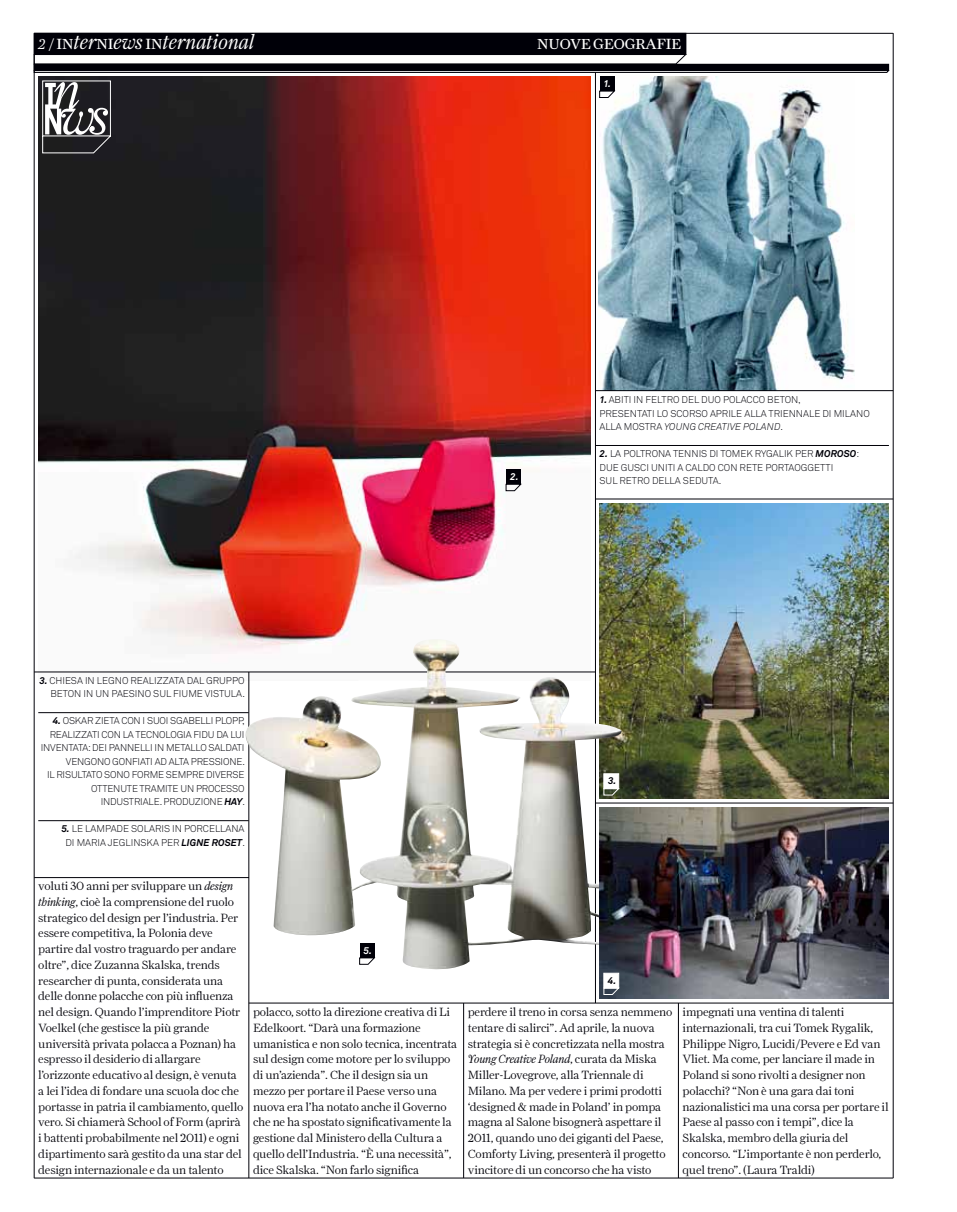
<style>
.page{position:relative;width:957px;height:1212px;background:#fff}
.page>*{position:absolute;margin:0;border:0;box-sizing:border-box;transform-origin:0 0}
.t1{font:14.55px "Internitype Five";color:#fff}
.t2{font:300 12px/15.8px "Farnham Display";letter-spacing:-.015em;color:#000008}
.t3{font:300 9.75px/13.5px "Akkurat";letter-spacing:-.005em;color:#000008}
.t4{font:italic 700 9.75px "Akkurat";color:#fff}
.t5{font:italic 700 9.75px "Akkurat";color:#000008}
.s1{font-family:"Farnham Display";font-weight:300;font-style:italic}
.s2{font-weight:700;font-style:italic}
.s3{font-style:italic}
</style>
<div class="page">
<img style="left:39px;top:77px;width:551px;height:595px">
<img style="left:599px;top:77px;width:256px;height:313px">
<img style="left:600px;top:503px;width:289px;height:296px">
<hr style="left:595px;top:445px;width:294px;height:1px;background:#000008">
<hr style="left:38px;top:712px;width:211px;height:1px;background:#000008">
<hr style="left:38px;top:820px;width:211px;height:1px;background:#000008">
<hr style="left:678px;top:1003px;width:1px;height:175px;background:#000008">
<hr style="left:463px;top:1003px;width:1px;height:175px;background:#000008">
<hr style="left:249px;top:672px;width:1px;height:506px;background:#000008">
<hr style="left:249px;top:1003px;width:644px;height:1px;background:#000008">
<hr style="left:34px;top:672px;width:561px;height:1px;background:#000008">
<hr style="left:595px;top:499px;width:298px;height:1px;background:#000008">
<hr style="left:595px;top:390px;width:298px;height:1px;background:#000008">
<hr style="left:595px;top:72px;width:1px;height:931px;background:#000008">
<hr style="left:34px;top:877px;width:215px;height:1px;background:#000008">
<hr style="left:595px;top:803px;width:298px;height:1px;background:#000008">
<img style="left:242px;top:640px;width:396px;height:330px">
<img style="left:600px;top:807px;width:289px;height:192px">
<div style="left:604px;top:774px;width:15px;height:15px;background:#fff;border:1px solid #fff"></div>
<svg style="left:603px;top:788px;width:16px;height:7px"></svg>
<div style="left:604px;top:973px;width:15px;height:15px;background:#fff;border:1px solid #fff"></div>
<svg style="left:603px;top:988px;width:16px;height:7px"></svg>
<div style="left:359px;top:943px;width:15px;height:15px;background:#000008"></div>
<svg style="left:359px;top:958px;width:16px;height:6px"></svg>
<div style="left:599px;top:76px;width:15px;height:15px;background:#000008"></div>
<svg style="left:599px;top:91px;width:15px;height:7px"></svg>
<div style="left:506px;top:469px;width:15px;height:15px;background:#000008"></div>
<svg style="left:506px;top:484px;width:15px;height:7px"></svg>
<div style="left:34px;top:33px;width:652px;height:21px;background:#000008"></div>
<div style="left:34px;top:64px;width:854px;height:6px;background:#000008"></div>
<svg style="left:35px;top:54px;width:651px;height:10px"></svg>
<svg style="left:35px;top:70px;width:854px;height:3px;background:#4b4b50"></svg>
<hr style="left:34px;top:33px;width:1px;height:1145px;background:#000008">
<hr style="left:893px;top:33px;width:1px;height:1145px;background:#000008">
<hr style="left:34px;top:33px;width:859px;height:1px;background:#000008">
<hr style="left:34px;top:1178px;width:859px;height:1px;background:#000008">
<svg style="left:42px;top:81px;width:69px;height:72px"></svg>
<p class="t1" style="left:38px;top:33px;width:217px"><span class="s1">2</span> / INTERNIEWS INTERNATIONAL</p>
<p class="t1" style="left:537px;top:33px;width:12px">NUO</p>
<p class="t1" style="left:571px;top:33px;width:34px">VE GEOGRAFIE</p>
<p class="t4" style="left:603px;top:77px;width:9px">1.</p>
<p class="t4" style="left:510px;top:470px;width:10px">2.</p>
<p class="t3" style="left:599px;top:393px;width:272px"><span class="s2">1.</span> ABITI IN FELTRO DEL DUO POLACCO B ETON,<br>PRESENTATI LO SCORSO APRILE ALLA TRIENNALE DI M ILANO<br>ALLA MOSTRA <span class="s3">YOUNG CREATIVE POLAND</span>.</p>
<p class="t3" style="left:599px;top:447px;width:261px"><span class="s2">2.</span> LA POLTRONA TENNIS DI TOMEK RYGALIK PER <span class="s2">MOROSO</span>:<br>DUE GUSCI UNITI A CALDO CON RETE PORTAOGGETTI<br>SUL RETRO DELLA SEDUTA.</p>
<p class="t3" style="left:39px;top:674px;width:207px;text-align:right"><span class="s2">3.</span> CHIESA IN LEGNO REALIZZATA DAL GRUPPO<br>BETON IN UN PAESINO SUL FIUME VISTULA.</p>
<p class="t3" style="left:50px;top:714px;width:197px;text-indent:3px"><span class="s2">4.</span> OSKAR ZIETA CON I SUOI SGABELLI PLOPP,<br>REALIZZATI CON LA TECNOLOGIA FIDU</p>
<p class="t3" style="left:41px;top:728px;width:206px;text-align:right">DA LUI<br>INVENTATA: DEI PANNELLI IN METALLO SALDATI<br>VENGONO GONFIATI AD ALTA PRESSIONE.<br>IL RISULTATO SONO FORME SEMPRE DIVERSE<br>OTTENUTE TRAMITE UN PROCESSO<br>INDUSTRIALE. PRODUZIONE <span class="s2">HAY</span>.</p>
<p class="t3" style="left:61px;top:822px;width:185px;text-align:center"><span class="s2">5.</span> LE LAMPADE SOLARIS IN PORCELLANA<br>DI MARIA JEGLINSKA PER <span class="s2">LIGNE ROSET</span>.</p>
<p class="t5" style="left:608px;top:775px;width:10px">3.</p>
<p class="t2" style="left:38px;top:878px;width:206px">voluti 30 anni per sviluppare un <span class="s3">design thinking</span>, cioè la comprensione del ruolo strategico del design per l’industria. Per essere competitiva, la Polonia deve partire dal vostro traguardo per andare oltre”, dice Zuzanna Skalska, trends researcher di punta, considerata una delle donne polacche con più influenza nel design. Quando l’imprenditore Piotr Voelkel (che gestisce la più grande università privata polacca a Poznan) ha espresso il desiderio di allargare l’orizzonte educativo al design, è venuta a lei l’idea di fondare una scuola doc che portasse in patria il cambiamento, quello vero. Si chiamerà School of Form (aprirà i battenti probabilmente nel 2011) e ogni dipartimento sarà gestito da una star del design internazionale e da un talento</p>
<p class="t4" style="left:363px;top:944px;width:10px">5.</p>
<p class="t2" style="left:253px;top:1004px;width:206px">polacco, sotto la direzione creativa di Li Edelkoort. “Darà una formazione umanistica e non solo tecnica, incentrata sul design come motore per lo sviluppo di un’azienda”. Che il design sia un mezzo per portare il Paese verso una nuova era l’ha notato anche il Governo che ne ha spostato significativamente la gestione dal Ministero della Cultura a quello dell’Industria. “È una necessità”, dice Skalska. “Non farlo significa</p>
<p class="t5" style="left:608px;top:974px;width:10px">4.</p>
<p class="t2" style="left:468px;top:1004px;width:206px">perdere il treno in corsa senza nemmeno tentare di salirci”. Ad aprile, la nuova strategia si è concretizzata nella mostra <span class="s3">Young Creative Poland</span>, curata da Miska Miller-Lovegrove, alla Triennale di Milano. Ma per vedere i primi prodotti ‘designed &amp; made in Poland’ in pompa magna al Salone bisognerà aspettare il 2011, quando uno dei giganti del Paese, Comforty Living, presenterà il progetto vincitore di un concorso che ha visto</p>
<p class="t2" style="left:682px;top:1004px;width:207px">impegnati una ventina di talenti internazionali, tra cui Tomek Rygalik, Philippe Nigro, Lucidi/Pevere e Ed van Vliet. Ma come, per lanciare il made in Poland si sono rivolti a designer non polacchi? “Non è una gara dai toni nazionalistici ma una corsa per portare il Paese al passo con i tempi”, dice la Skalska, membro della giuria del concorso. “L’importante è non perderlo, quel treno”. (Laura Traldi)</p>
</div>
